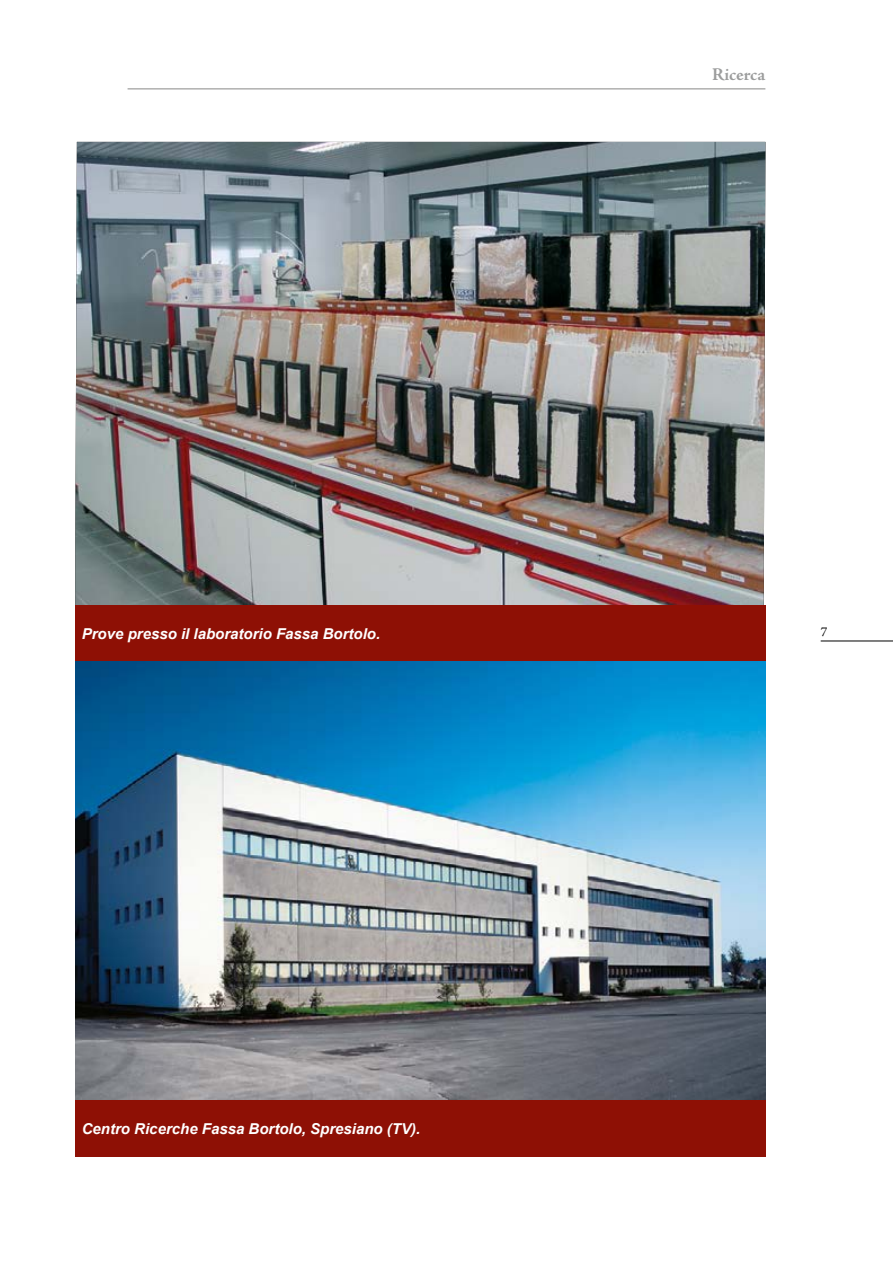
<style>
.page{position:relative;width:893px;height:1263px;background:#fff}
.page>*{position:absolute;margin:0;border:0;box-sizing:border-box;transform-origin:0 0}
.t1{font:700 18px "Adobe Jenson Pro";letter-spacing:-.005em;color:#9c9d9d}
.t2{font:italic 700 15px "Arial";color:#fff}
.t3{font:13.5px "Adobe Jenson Pro";color:#000}
</style>
<div class="page">
<hr style="left:821px;top:641px;width:72px;height:1px;background:#000">
<hr style="left:128px;top:89px;width:637px;height:1px;background:#878786">
<img style="left:75px;top:661px;width:690px;height:439px">
<div style="left:75px;top:1100px;width:690px;height:57px;background:#8e1005"></div>
<img style="left:75px;top:142px;width:690px;height:463px">
<div style="left:75px;top:605px;width:690px;height:56px;background:#8e1005"></div>
<p class="t2" style="left:82px;top:624px;width:300px">Prove presso il laboratorio Fassa Bortolo.</p>
<p class="t2" style="left:82px;top:1119px;width:340px">Centro Ricerche Fassa Bortolo, Spresiano (TV).</p>
<p class="t1" style="left:712px;top:64px;width:55px">Ricerca</p>
<p class="t3" style="left:821px;top:624px;width:8px">7</p>
</div>
